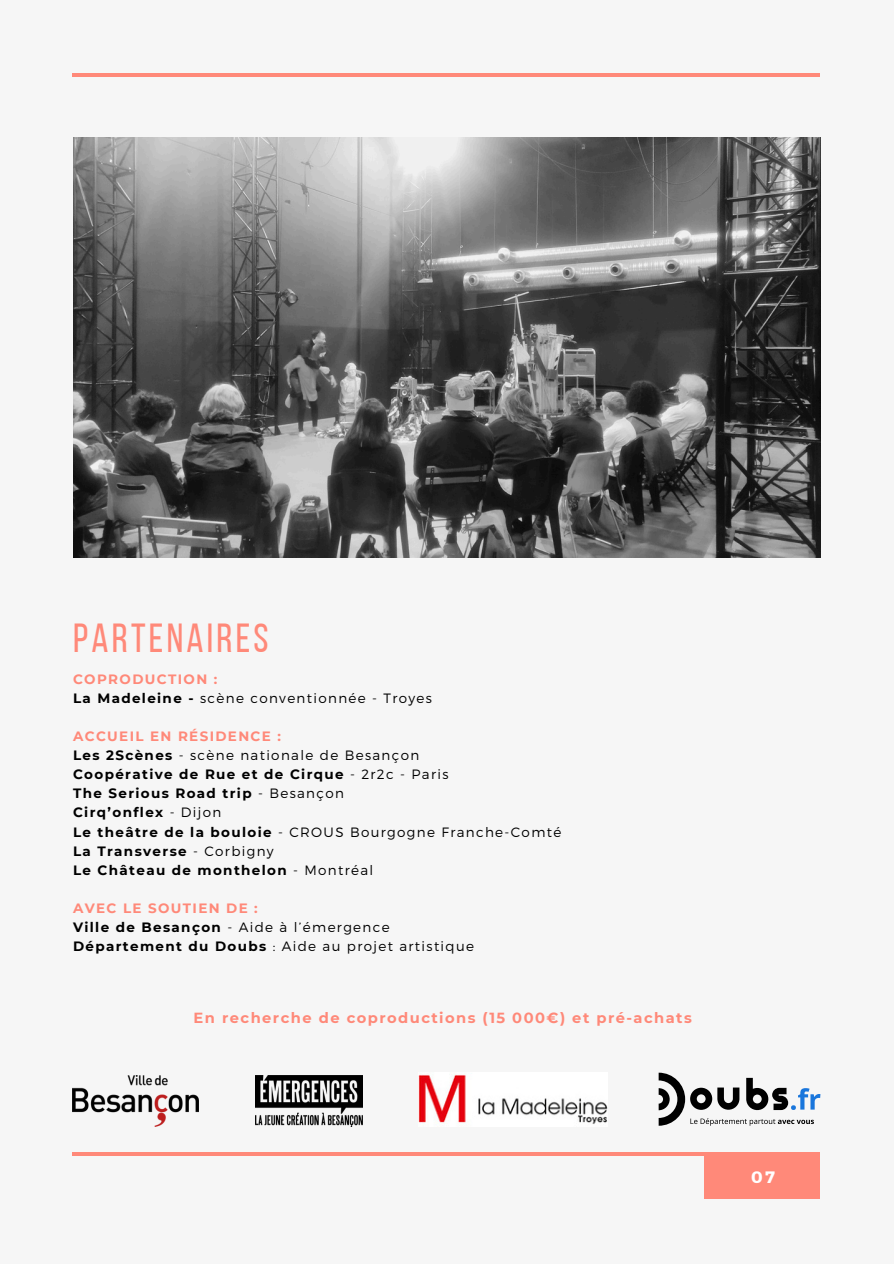
<style>
.page{position:relative;width:894px;height:1264px;background:#fff}
.page>*{position:absolute;margin:0;border:0;box-sizing:border-box;transform-origin:0 0}
.t1{font:40.5px "Bebas Neue";letter-spacing:.08em;color:#ff8979}
.t2{font:700 16.5px "Montserrat";color:#fff}
.t3{font:700 14.7px "Montserrat";letter-spacing:.1em;color:#ff8979}
.t4{font:300 13.5px "Montserrat";letter-spacing:.1em;color:#000}
.t5{font:700 13.5px "Montserrat";letter-spacing:.1em;color:#000}
.t6{font:700 13.5px "Montserrat";letter-spacing:.1em;color:#ff8979}
.s1{font-weight:700}
.s2{font-weight:300}
</style>
<div class="page">
<div style="left:0;top:0;width:893px;height:1263px;background:#f6f6f6"></div>
<hr style="left:72px;top:73px;width:747px;height:4px;background:#ff8979">
<div style="left:704px;top:1152px;width:115px;height:46px;background:#ff8979"></div>
<hr style="left:72px;top:1152px;width:747px;height:3px;background:#ff8979">
<img style="left:72px;top:1075px;width:126px;height:51px">
<img style="left:255px;top:1075px;width:107px;height:51px">
<img style="left:418px;top:1075px;width:189px;height:49px">
<svg style="left:658px;top:1072px;width:162px;height:53px"></svg>
<img style="left:73px;top:138px;width:747px;height:419px">
<p class="t1" style="left:73px;top:622px;width:197px">PARTENAIRES</p>
<p class="t6" style="left:73px;top:670px;width:146px">COPRODUCTION :</p>
<p class="t4" style="left:73px;top:689px;width:360px"><span class="s1">La Madeleine -</span> scène conventionnée - Troyes</p>
<p class="t6" style="left:73px;top:728px;width:209px">ACCUEIL EN RÉSIDENCE :</p>
<p class="t4" style="left:73px;top:746px;width:348px"><span class="s1">Les 2Scènes</span> - scène nationale de Besançon</p>
<p class="t5" style="left:73px;top:766px;width:377px">Coopérative de Rue et de Cirque <span class="s2">- 2r2c - Paris</span></p>
<p class="t5" style="left:73px;top:785px;width:272px">The Serious Road trip <span class="s2">- Besançon</span></p>
<p class="t5" style="left:73px;top:804px;width:150px">Cirq’onflex <span class="s2">- Dijon</span></p>
<p class="t4" style="left:73px;top:823px;width:489px"><span class="s1">Le theâtre de la bouloie</span> - CROUS Bourgogne Franche-Comté</p>
<p class="t5" style="left:73px;top:842px;width:202px">La Transverse <span class="s2">- Corbigny</span></p>
<p class="t5" style="left:73px;top:861px;width:302px">Le Château de monthelon <span class="s2">- Montréal</span></p>
<h2 class="t6" style="left:73px;top:900px;width:186px">AVEC LE SOUTIEN DE :</h2>
<p class="t4" style="left:73px;top:918px;width:318px"><span class="s1">Ville de Besançon</span> - Aide à l’émergence</p>
<p class="t4" style="left:73px;top:937px;width:402px"><span class="s1">Département du Doubs</span> : Aide au projet artistique</p>
<p class="t3" style="left:193px;top:1008px;width:499px">En recherche de coproductions (15 000€) et pré-achats</p>
<p class="t2" style="left:751px;top:1166px;width:25px">07</p>
</div>
